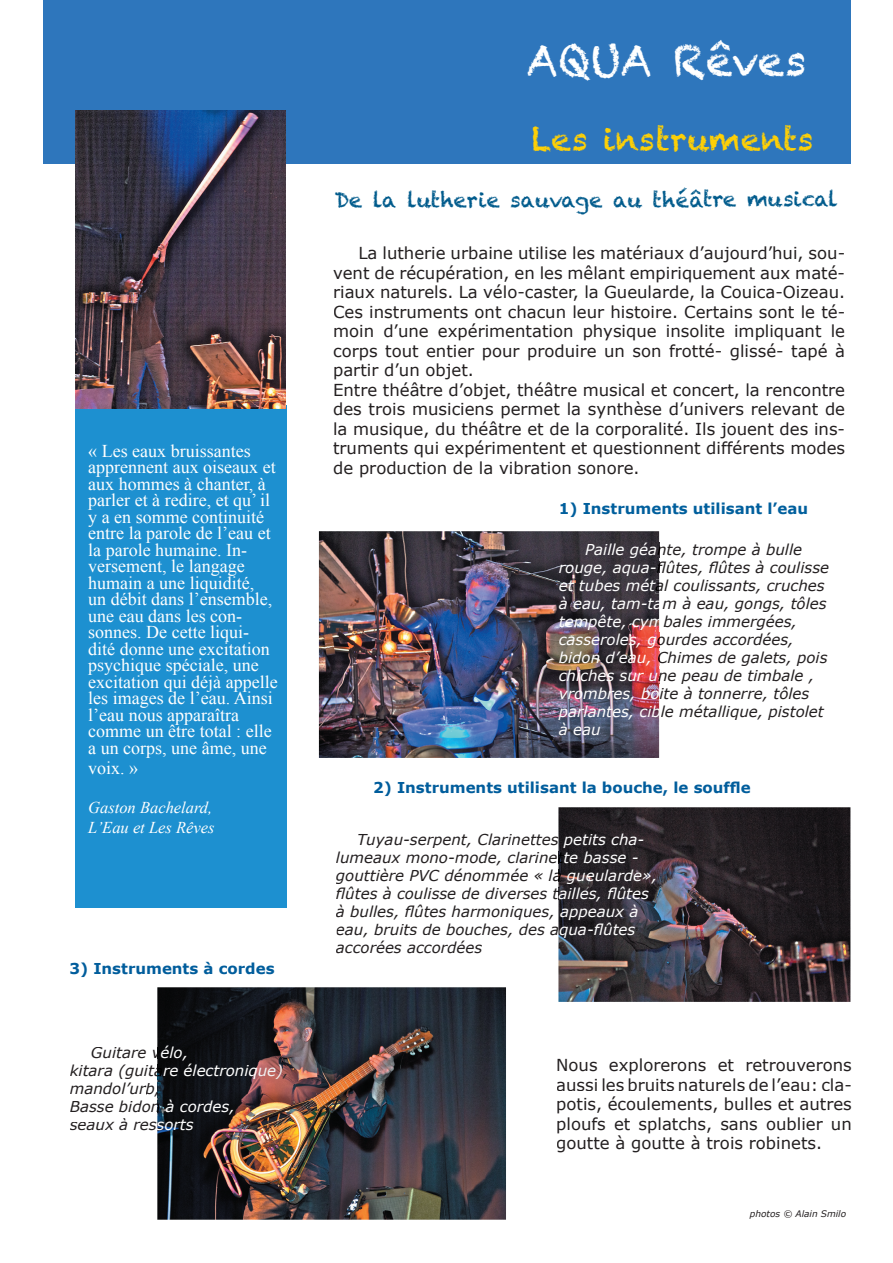
<style>
.page{position:relative;width:893px;height:1263px;background:#fff}
.page>*{position:absolute;margin:0;border:0;box-sizing:border-box;transform-origin:0 0}
.t1{font:42px "Chalkduster";color:#fff}
.t2{font:31.5px "Chalkduster";color:#fed006}
.t3{font:21px "Chalkduster";letter-spacing:-.005em;color:#005b8c}
.t4{font:18px/16.5px "Times New Roman";color:#fff}
.t5{font:16.5px/19.5px "Verdana";color:#231f20}
.t6{font:italic 16.5px/19.8px "Times New Roman";color:#fff}
.t7{font:italic 15px/18px "Verdana";color:#231f20}
.t8{font:700 15px "Verdana";color:#005d9c}
.t9{font:700 15px "Verdana";color:#005f9d}
.t10{font:italic 9px "Verdana";color:#231f20}
.s1{color:#fff}
.s2{color:#f0f1f2}
.s3{color:#2b292a}
</style>
<div class="page">
<div style="left:43px;top:0;width:807px;height:164px;background:#2e76bc"></div>
<img style="left:558px;top:807px;width:292px;height:195px">
<img style="left:319px;top:531px;width:340px;height:227px">
<img style="left:157px;top:987px;width:349px;height:233px">
<div style="left:75px;top:405px;width:212px;height:503px;background:#1d90d0"></div>
<svg style="left:657px;top:542px;width:2px;height:31px"></svg>
<img style="left:655px;top:579px;width:4px;height:14px">
<svg style="left:655px;top:579px;width:1px;height:12px"></svg>
<svg style="left:657px;top:632px;width:2px;height:52px"></svg>
<svg style="left:558px;top:852px;width:6px;height:11px"></svg>
<svg style="left:558px;top:869px;width:3px;height:12px"></svg>
<svg style="left:558px;top:887px;width:1px;height:12px"></svg>
<svg style="left:157px;top:1047px;width:4px;height:11px"></svg>
<img style="left:157px;top:1065px;width:5px;height:14px">
<img style="left:157px;top:1083px;width:3px;height:14px">
<svg style="left:157px;top:1101px;width:2px;height:11px"></svg>
<img style="left:75px;top:111px;width:210px;height:297px">
<p class="t4" style="left:88px;top:442px;width:191px">« Les eaux bruissantes apprennent aux oiseaux et aux hommes à chanter, à parler et à redire, et qu’ il y a en somme continuité entre la parole de l’eau et la parole humaine. In&shy;versement, le langage humain a une liquidité,<br>un débit dans l’ensemble, une eau dans les con&shy;sonnes. De cette liqui&shy;dité donne une excitation psychique spéciale, une excitation qui déjà appelle les images de l’eau. Ainsi l’eau nous apparaîtra comme un être total : elle a un corps, une âme, une</p>
<p class="t4" style="left:88px;top:759px;width:52px">voix. »</p>
<p class="t6" style="left:88px;top:797px;width:128px">Gaston Bachelard,<br>L’Eau et Les Rêves</p>
<p class="t8" style="left:69px;top:959px;width:207px">3) Instruments à cordes</p>
<p class="t7" style="left:70px;top:1044px;width:220px;text-indent:21px">Guitare v<span class="s1">élo,<br></span>kitara (guita<span class="s1">re électroniq</span><span class="s2">ue)</span><span class="s3">, </span>mandol’urb,<br>Basse bidon <span class="s1">à cordes,<br></span>seaux à res<span class="s1">sorts</span></p>
<h1 class="t1" style="left:527px;top:36px;width:281px">AQUA Rêves</h1>
<h2 class="t2" style="left:531px;top:120px;width:283px">Les instruments</h2>
<p class="t3" style="left:335px;top:187px;width:505px">De la lutherie sauvage au théâtre musical</p>
<p class="t5" style="left:333px;top:244px;width:514px;text-indent:25px">La lutherie urbaine utilise les matériaux d’aujourd’hui, sou&shy;vent de récupération, en les mêlant empiriquement aux maté&shy;riaux naturels. La vélo-caster, la Gueularde, la Couica-Oizeau.<br>Ces instruments ont chacun leur histoire. Certains sont le té&shy;moin d’une expérimentation physique insolite impliquant le corps tout entier pour produire un son frotté- glissé- tapé à partir d’un objet.<br>Entre théâtre d’objet, théâtre musical et concert, la rencontre des trois musiciens permet la synthèse d’univers relevant de la musique, du théâtre et de la corporalité. Ils jouent des ins&shy;truments qui expérimentent et questionnent différents modes de production de la vibration sonore.</p>
<p class="t9" style="left:559px;top:499px;width:251px">1) Instruments utilisant l’eau</p>
<p class="t7" style="left:559px;top:541px;width:272px;text-indent:26px"><span class="s1">Paille géa</span>nte, trompe à bulle <span class="s1">rouge, aqua-</span>flûtes, flûtes à coulisse <span class="s1">et tubes mét</span>al coulissants, cruches <span class="s1">à eau, tam-ta</span>m à eau, gongs, tôles <span class="s1">tempête, cym</span>bales immergées, <span class="s1">casseroles, g</span>ourdes accordées, <span class="s1">bidon d’eau,</span> Chimes de galets, pois <span class="s1">chiches sur u</span>ne peau de timbale , <span class="s1">vrombres, bo</span>ite à tonnerre, tôles <span class="s1">parlantes, cib</span>le métallique, pistolet <span class="s1">à eau</span></p>
<p class="t8" style="left:373px;top:778px;width:379px">2) Instruments utilisant la bouche, le souffle</p>
<p class="t7" style="left:336px;top:831px;width:323px;text-indent:21px">Tuyau-serpent, Clarinettes <span class="s1">petits cha&shy;</span>lumeaux mono-mode, clarinet<span class="s1">te basse - </span>gouttière PVC dénommée « la <span class="s1">gueularde», </span>flûtes à coulisse de diverses t<span class="s1">ailles, flûtes </span>à bulles, flûtes harmoniques, <span class="s1">appeaux à </span>eau, bruits de bouches, des a<span class="s1">qua-flûtes </span>accorées accordées</p>
<p class="t5" style="left:556px;top:1056px;width:297px;text-align:justify">Nous explorerons et retrouverons aussi les bruits naturels de l’eau: cla&shy;potis, écoulements, bulles et autres ploufs et splatchs, sans oublier un goutte à goutte à trois robinets.</p>
<p class="t10" style="left:750px;top:1208px;width:98px">photos © Alain Smilo</p>
</div>
